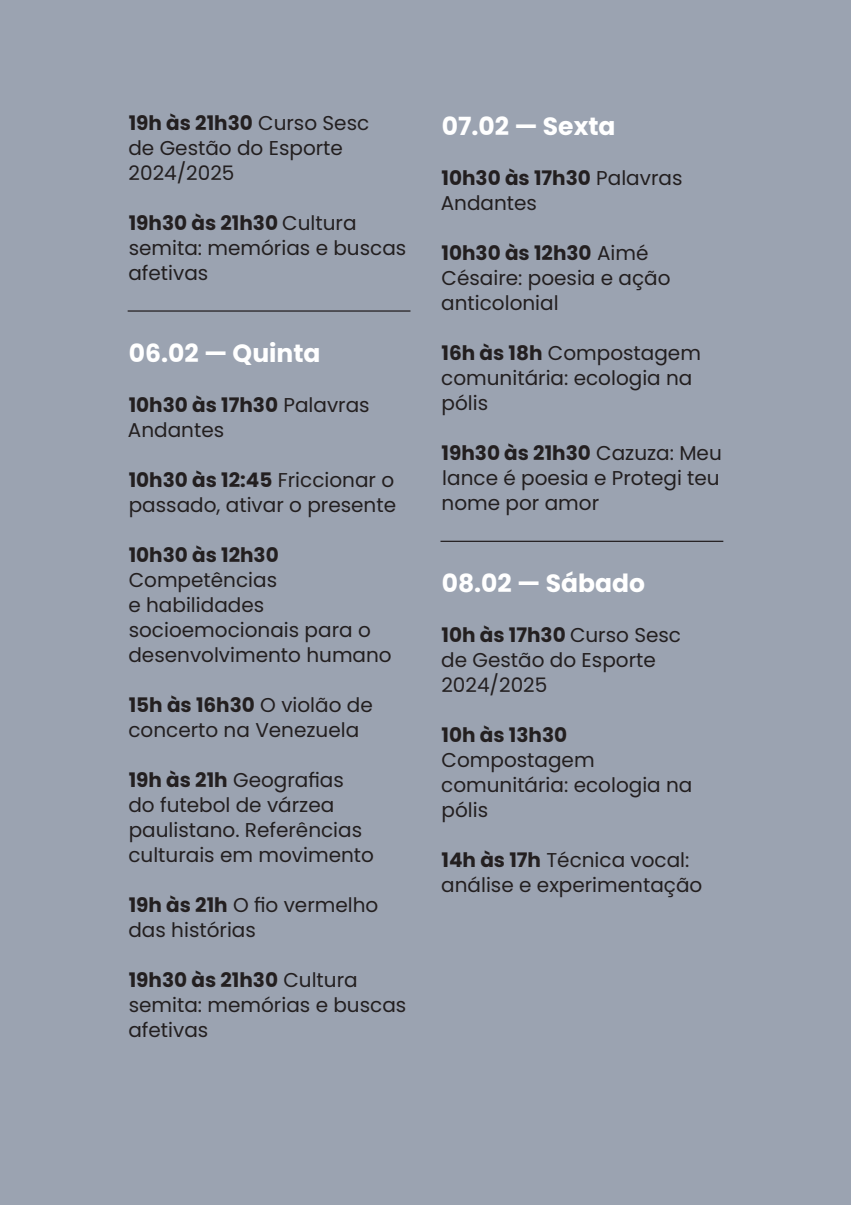
<style>
.page{position:relative;width:851px;height:1205px;background:#fff}
.page>*{position:absolute;margin:0;border:0;box-sizing:border-box;transform-origin:0 0}
.t1{font:700 25px "Poppins";color:#fff}
.t2{font:20px/25px "Poppins";color:#231f20}
.t3{font:700 20px "Poppins";color:#231f20}
.s1{font-weight:700}
</style>
<div class="page">
<div style="left:0;top:0;width:850px;height:1205px;background:#9ba3b1"></div>
<hr style="left:128px;top:310px;width:282px;height:2px;background:#231f20">
<hr style="left:440px;top:541px;width:283px;height:1px;background:#231f20">
<p class="t2" style="left:128px;top:110px;width:242px"><span class="s1">19h às 21h30</span> Curso Sesc de Gestão do Esporte<br>2024/2025</p>
<p class="t2" style="left:128px;top:210px;width:279px"><span class="s1">19h30 às 21h30</span> Cultura semita: memórias e buscas afetivas</p>
<p class="t1" style="left:129px;top:338px;width:193px">06.02 — Quinta</p>
<p class="t2" style="left:128px;top:392px;width:243px"><span class="s1">10h30 às 17h30</span> Palavras<br>Andantes</p>
<p class="t2" style="left:129px;top:467px;width:269px"><span class="s1">10h30 às 12:45</span> Friccionar o passado, ativar o presente</p>
<p class="t3" style="left:129px;top:543px;width:151px">10h30 às 12h30</p>
<p class="t2" style="left:128px;top:567px;width:265px">Competências<br>e habilidades socioemocionais para o desenvolvimento humano</p>
<p class="t2" style="left:128px;top:692px;width:246px"><span class="s1">15h às 16h30</span> O violão de concerto na Venezuela</p>
<p class="t2" style="left:128px;top:767px;width:247px"><span class="s1">19h às 21h</span> Geografias do futebol de várzea paulistano. Referências culturais em movimento</p>
<p class="t2" style="left:128px;top:892px;width:251px"><span class="s1">19h às 21h</span> O fio vermelho das histórias</p>
<p class="t2" style="left:128px;top:967px;width:279px"><span class="s1">19h30 às 21h30</span> Cultura semita: memórias e buscas afetivas</p>
<p class="t1" style="left:441px;top:111px;width:175px">07.02 — Sexta</p>
<p class="t2" style="left:440px;top:165px;width:243px"><span class="s1">10h30 às 17h30</span> Palavras<br>Andantes</p>
<p class="t2" style="left:441px;top:240px;width:231px"><span class="s1">10h30 às 12h30</span> Aimé<br>Césaire: poesia e ação anticolonial</p>
<p class="t2" style="left:441px;top:340px;width:261px"><span class="s1">16h às 18h</span> Compostagem comunitária: ecologia na pólis</p>
<p class="t2" style="left:441px;top:440px;width:282px;text-align:justify"><span class="s1">19h30 às 21h30</span> Cazuza: Meu lance é poesia e Protegi teu nome por amor</p>
<p class="t1" style="left:441px;top:569px;width:205px">08.02 — Sábado</p>
<p class="t2" style="left:441px;top:622px;width:241px"><span class="s1">10h às 17h30</span> Curso Sesc de Gestão do Esporte<br>2024/2025</p>
<p class="t3" style="left:441px;top:723px;width:127px">10h às 13h30</p>
<p class="t2" style="left:441px;top:747px;width:253px">Compostagem comunitária: ecologia na pólis</p>
<p class="t2" style="left:441px;top:847px;width:262px"><span class="s1">14h às 17h</span> Técnica vocal: análise e experimentação</p>
</div>
